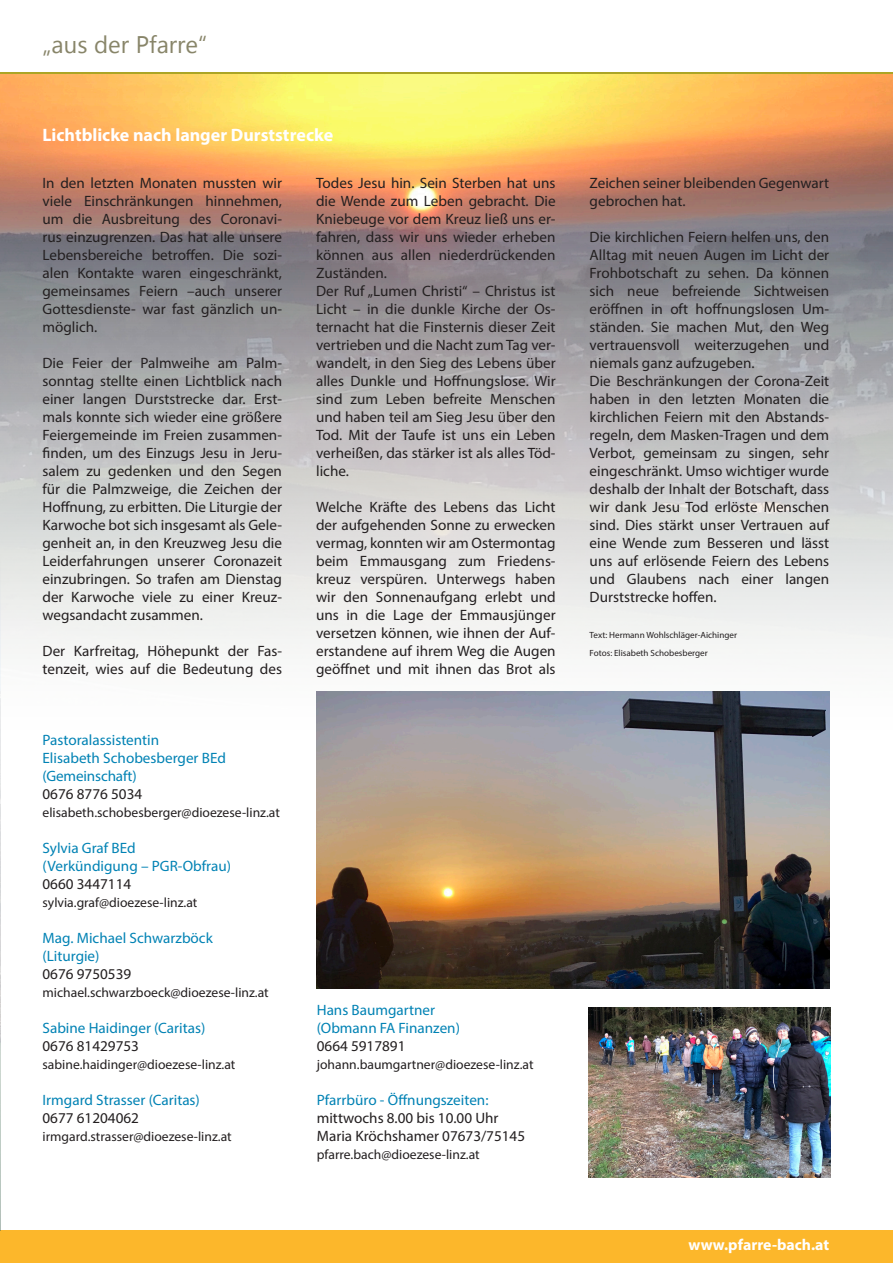
<style>
.page{position:relative;width:893px;height:1263px;background:#fff}
.page>*{position:absolute;margin:0;border:0;box-sizing:border-box;transform-origin:0 0}
.t1{font:24px "Myanmar Text";color:#888569}
.t2{font:700 18px "Myriad Pro";color:#fff}
.t3{font:700 15.75px "Myriad Pro";color:#fff}
.Fließtext{font:15px/18px "Myriad Pro";color:#231f20;text-align:justify}
.Fließtext-2{font:15px "Myriad Pro";color:#0082b4}
.Fließtext-3{font:13.5px "Myriad Pro";color:#231f20}
.Fließtext-4{font:9px "Myriad Pro";color:#231f20}
</style>
<div class="page">
<div style="left:0;top:1230px;width:893px;height:33px;background:#fcb72b"></div>
<hr style="left:0;top:72px;width:893px;height:3px;background:#aca526">
<img style="left:0;top:74px;width:893px;height:663px">
<img style="left:0;top:551px;width:1px;height:679px">
<img style="left:589px;top:1008px;width:241px;height:170px">
<img style="left:317px;top:691px;width:512px;height:298px">
<p class="t1" style="left:43px;top:31px;width:166px">„aus der Pfarre“</p>
<p class="t2" style="left:43px;top:123px;width:292px">Lichtblicke nach langer Durststrecke</p>
<p class="Fließtext" style="left:43px;top:173px;width:241px">In den letzten Monaten mussten wir viele Einschränkungen hinnehmen, um die Ausbreitung des Coronavi&shy;rus einzugrenzen. Das hat alle unsere Lebensbereiche betroffen. Die sozi&shy;alen Kontakte waren eingeschränkt, gemeinsames Feiern –auch unserer Gottesdienste- war fast gänzlich un&shy;möglich.</p>
<p class="Fließtext" style="left:43px;top:353px;width:241px">Die Feier der Palmweihe am Palm&shy;sonntag stellte einen Lichtblick nach einer langen Durststrecke dar. Erst&shy;mals konnte sich wieder eine größere Feiergemeinde im Freien zusammen&shy;finden, um des Einzugs Jesu in Jeru&shy;salem zu gedenken und den Segen für die Palmzweige, die Zeichen der Hoffnung, zu erbitten. Die Liturgie der Karwoche bot sich insgesamt als Gele&shy;genheit an, in den Kreuzweg Jesu die Leiderfahrungen unserer Coronazeit einzubringen. So trafen am Dienstag der Karwoche viele zu einer Kreuz&shy;wegsandacht zusammen.</p>
<p class="Fließtext" style="left:43px;top:641px;width:241px">Der Karfreitag, Höhepunkt der Fas&shy;tenzeit, wies auf die Bedeutung des</p>
<p class="Fließtext-2" style="left:43px;top:730px;width:118px">Pastoralassistentin</p>
<p class="Fließtext-2" style="left:43px;top:748px;width:185px">Elisabeth Schobesberger BEd</p>
<p class="Fließtext-2" style="left:43px;top:766px;width:96px">(Gemeinschaft)</p>
<p class="Fließtext" style="left:43px;top:784px;width:101px">0676 8776 5034</p>
<p class="Fließtext-3" style="left:43px;top:804px;width:239px">elisabeth.schobesberger@dioezese-linz.at</p>
<p class="Fließtext-2" style="left:43px;top:838px;width:95px">Sylvia Graf BEd</p>
<p class="Fließtext-2" style="left:43px;top:856px;width:190px">(Verkündigung – PGR-Obfrau)</p>
<p class="Fließtext" style="left:43px;top:874px;width:90px">0660 3447114</p>
<p class="Fließtext-3" style="left:43px;top:894px;width:156px">sylvia.graf@dioezese-linz.at</p>
<p class="Fließtext-2" style="left:43px;top:928px;width:172px">Mag. Michael Schwarzböck</p>
<p class="Fließtext-2" style="left:43px;top:946px;width:59px">(Liturgie)</p>
<p class="Fließtext" style="left:43px;top:964px;width:90px">0676 9750539</p>
<p class="Fließtext-3" style="left:43px;top:984px;width:228px">michael.schwarzboeck@dioezese-linz.at</p>
<p class="Fließtext-2" style="left:43px;top:1018px;width:164px">Sabine Haidinger (Caritas)</p>
<p class="Fließtext" style="left:43px;top:1036px;width:98px">0676 81429753</p>
<p class="Fließtext-3" style="left:43px;top:1056px;width:194px">sabine.haidinger@dioezese-linz.at</p>
<p class="Fließtext-2" style="left:43px;top:1090px;width:159px">Irmgard Strasser (Caritas)</p>
<p class="Fließtext" style="left:43px;top:1108px;width:98px">0677 61204062</p>
<p class="Fließtext-3" style="left:43px;top:1128px;width:191px">irmgard.strasser@dioezese-linz.at</p>
<p class="Fließtext" style="left:316px;top:173px;width:241px">Todes Jesu hin. Sein Sterben hat uns die Wende zum Leben gebracht. Die Kniebeuge vor dem Kreuz ließ uns er&shy;fahren, dass wir uns wieder erheben können aus allen niederdrückenden Zuständen.</p>
<p class="Fließtext" style="left:316px;top:281px;width:241px">Der Ruf „Lumen Christi“ – Christus ist Licht – in die dunkle Kirche der Os&shy;ternacht hat die Finsternis dieser Zeit vertrieben und die Nacht zum Tag ver&shy;wandelt, in den Sieg des Lebens über alles Dunkle und Hoffnungslose. Wir sind zum Leben befreite Menschen und haben teil am Sieg Jesu über den Tod. Mit der Taufe ist uns ein Leben verheißen, das stärker ist als alles Töd&shy;liche.</p>
<p class="Fließtext" style="left:316px;top:497px;width:241px">Welche Kräfte des Lebens das Licht der aufgehenden Sonne zu erwecken vermag, konnten wir am Ostermontag beim Emmausgang zum Friedens&shy;kreuz verspüren. Unterwegs haben wir den Sonnenaufgang erlebt und uns in die Lage der Emmausjünger versetzen können, wie ihnen der Auf&shy;erstandene auf ihrem Weg die Augen geöffnet und mit ihnen das Brot als</p>
<p class="Fließtext-2" style="left:317px;top:1000px;width:120px">Hans Baumgartner</p>
<p class="Fließtext-2" style="left:317px;top:1018px;width:145px">(Obmann FA Finanzen)</p>
<p class="Fließtext" style="left:317px;top:1036px;width:90px">0664 5917891</p>
<p class="Fließtext-3" style="left:317px;top:1056px;width:218px">johann.baumgartner@dioezese-linz.at</p>
<p class="Fließtext-2" style="left:317px;top:1090px;width:173px">Pfarrbüro - Öffnungszeiten:</p>
<p class="Fließtext" style="left:317px;top:1108px;width:183px">mittwochs 8.00 bis 10.00 Uhr</p>
<p class="Fließtext" style="left:317px;top:1126px;width:210px">Maria Kröchshamer 07673/75145</p>
<p class="Fließtext-3" style="left:317px;top:1146px;width:164px">pfarre.bach@dioezese-linz.at</p>
<p class="Fließtext" style="left:590px;top:173px;width:241px">Zeichen seiner bleibenden Gegenwart gebrochen hat.</p>
<p class="Fließtext" style="left:590px;top:227px;width:241px">Die kirchlichen Feiern helfen uns, den Alltag mit neuen Augen im Licht der Frohbotschaft zu sehen. Da können sich neue befreiende Sichtweisen eröffnen in oft hoffnungslosen Um&shy;ständen. Sie machen Mut, den Weg vertrauensvoll weiterzugehen und niemals ganz aufzugeben.</p>
<p class="Fließtext" style="left:590px;top:371px;width:241px">Die Beschränkungen der Corona-Zeit haben in den letzten Monaten die kirchlichen Feiern mit den Abstands&shy;regeln, dem Masken-Tragen und dem Verbot, gemeinsam zu singen, sehr eingeschränkt. Umso wichtiger wurde deshalb der Inhalt der Botschaft, dass wir dank Jesu Tod erlöste Menschen sind. Dies stärkt unser Vertrauen auf eine Wende zum Besseren und lässt uns auf erlösende Feiern des Lebens und Glaubens nach einer langen Durststrecke hoffen.</p>
<p class="Fließtext-4" style="left:590px;top:629px;width:149px">Text: Hermann Wohlschläger-Aichinger</p>
<p class="Fließtext-4" style="left:590px;top:647px;width:120px">Fotos: Elisabeth Schobesberger</p>
<p class="t3" style="left:688px;top:1235px;width:142px">www.pfarre-bach.at</p>
</div>
